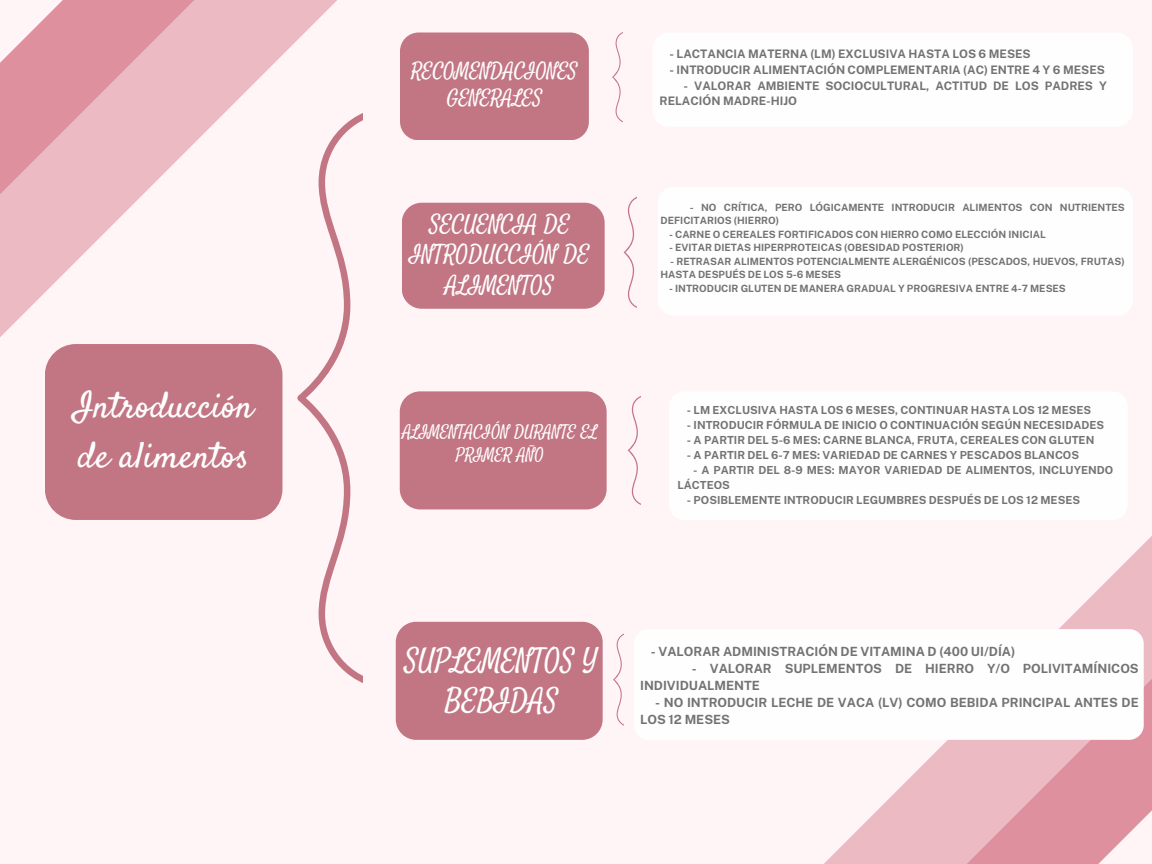
<style>
.page{position:relative;width:1152px;height:864px;background:#fff4f6}
.page>*{position:absolute;margin:0;border:0;box-sizing:border-box;transform-origin:0 0}
.t1{font:36.6px/50.7px "Satisfy";color:#fefefe}
.t2{font:28.8px/39.3px "Satisfy";color:#fefefe;text-align:center}
.t3{font:22.5px/30.3px "Satisfy";color:#fefefe;text-align:center}
.t4{font:19.95px/27px "Satisfy";color:#fefefe;text-align:center}
.t5{font:16.35px/22.5px "Satisfy";color:#fefefe;text-align:center}
.t6{font:700 12.75px/16.8px "Public Sans";color:#737373}
.t7{font:700 11.7px/15.8px "Public Sans";color:#737373}
.t8{font:700 11.1px/15.1px "Public Sans";color:#737373}
.t9{font:700 10.05px/13.5px "Public Sans";color:#737373}
</style>
<div class="page">
<svg style="left:297px;top:113px;width:65px;height:570px"></svg>
<div style="left:45px;top:344px;width:237px;height:176px;background:#c27684;border-radius:31px"></div>
<svg style="left:612px;top:32px;width:10px;height:90px"></svg>
<svg style="left:824px;top:536px;width:328px;height:328px"></svg>
<svg style="left:961px;top:666px;width:191px;height:198px;background:#e5a4b0"></svg>
<div style="left:402px;top:203px;width:203px;height:106px;background:#c27684;border-radius:20px"></div>
<div style="left:400px;top:33px;width:189px;height:107px;background:#c27684;border-radius:19px"></div>
<div style="left:653px;top:33px;width:480px;height:94px;background:#fefefe;border-radius:16px"></div>
<svg style="left:0;top:0;width:337px;height:337px"></svg>
<svg style="left:0;top:0;width:194px;height:203px;background:#e8adb7"></svg>
<div style="left:400px;top:391px;width:207px;height:118px;background:#c27684;border-radius:20px"></div>
<div style="left:396px;top:622px;width:207px;height:118px;background:#c27684;border-radius:20px"></div>
<svg style="left:624px;top:197px;width:12px;height:111px"></svg>
<svg style="left:628px;top:396px;width:12px;height:109px"></svg>
<svg style="left:613px;top:634px;width:10px;height:91px"></svg>
<div style="left:658px;top:187px;width:475px;height:129px;background:#fefefe;border-radius:15px"></div>
<div style="left:669px;top:391px;width:459px;height:129px;background:#fefefe;border-radius:15px"></div>
<div style="left:634px;top:629px;width:510px;height:111px;background:#fefefe;border-radius:15px"></div>
<p class="t1" style="left:74px;top:383px;width:181px">Introducción de alimentos</p>
<p class="t4" style="left:411px;top:59px;width:168px">RECOMENDACIONES<br>GENERALES</p>
<p class="t3" style="left:410px;top:210px;width:181px">SECUENCIA DE<br>INTRODUCCIÓN DE<br>ALIMENTOS</p>
<h4 class="t5" style="left:402px;top:421px;width:196px">ALIMENTACIÓN DURANTE EL<br>PRIMER AÑO</h4>
<h1 class="t7" style="left:670px;top:46px;width:363px">- LACTANCIA MATERNA (LM) EXCLUSIVA HASTA LOS 6 MESES</h1>
<h1 class="t7" style="left:670px;top:62px;width:437px">- INTRODUCIR ALIMENTACIÓN COMPLEMENTARIA (AC) ENTRE 4 Y 6 MESES</h1>
<h1 class="t7" style="left:660px;top:77px;width:449px;text-indent:24px">- VALORAR AMBIENTE SOCIOCULTURAL, ACTITUD DE LOS PADRES Y<br>RELACIÓN MADRE-HIJO</h1>
<h6 class="t9" style="left:661px;top:200px;width:466px;text-indent:29px">- NO CRÍTICA, PERO LÓGICAMENTE INTRODUCIR ALIMENTOS CON NUTRIENTES<br>DEFICITARIOS (HIERRO)</h6>
<h3 class="t9" style="left:669px;top:227px;width:378px">- CARNE O CEREALES FORTIFICADOS CON HIERRO COMO ELECCIÓN INICIAL</h3>
<p class="t9" style="left:669px;top:241px;width:296px">- EVITAR DIETAS HIPERPROTEICAS (OBESIDAD POSTERIOR)</p>
<p class="t9" style="left:661px;top:254px;width:466px;text-indent:10px">- RETRASAR ALIMENTOS POTENCIALMENTE ALERGÉNICOS (PESCADOS, HUEVOS, FRUTAS)<br>HASTA DESPUÉS DE LOS 5-6 MESES</p>
<p class="t9" style="left:669px;top:281px;width:398px">- INTRODUCIR GLUTEN DE MANERA GRADUAL Y PROGRESIVA ENTRE 4-7 MESES</p>
<p class="t8" style="left:687px;top:402px;width:406px">- LM EXCLUSIVA HASTA LOS 6 MESES, CONTINUAR HASTA LOS 12 MESES</p>
<p class="t8" style="left:687px;top:417px;width:419px">- INTRODUCIR FÓRMULA DE INICIO O CONTINUACIÓN SEGÚN NECESIDADES</p>
<p class="t8" style="left:687px;top:432px;width:409px">- A PARTIR DEL 5-6 MES: CARNE BLANCA, FRUTA, CEREALES CON GLUTEN</p>
<h5 class="t8" style="left:687px;top:447px;width:394px">- A PARTIR DEL 6-7 MES: VARIEDAD DE CARNES Y PESCADOS BLANCOS</h5>
<h2 class="t8" style="left:678px;top:462px;width:437px;text-indent:16px">- A PARTIR DEL 8-9 MES: MAYOR VARIEDAD DE ALIMENTOS, INCLUYENDO<br>LÁCTEOS</h2>
<p class="t8" style="left:687px;top:493px;width:395px">- POSIBLEMENTE INTRODUCIR LEGUMBRES DESPUÉS DE LOS 12 MESES</p>
<p class="t2" style="left:405px;top:642px;width:194px">SUPLEMENTOS Y<br>BEBIDAS</p>
<p class="t6" style="left:651px;top:643px;width:366px">- VALORAR ADMINISTRACIÓN DE VITAMINA D (400 UI/DÍA)</p>
<p class="t6" style="left:640px;top:660px;width:500px;text-indent:52px">- VALORAR SUPLEMENTOS DE HIERRO Y/O POLIVITAMÍNICOS<br>INDIVIDUALMENTE</p>
<p class="t6" style="left:640px;top:694px;width:500px;text-indent:15px">- NO INTRODUCIR LECHE DE VACA (LV) COMO BEBIDA PRINCIPAL ANTES DE<br>LOS 12 MESES</p>
</div>
